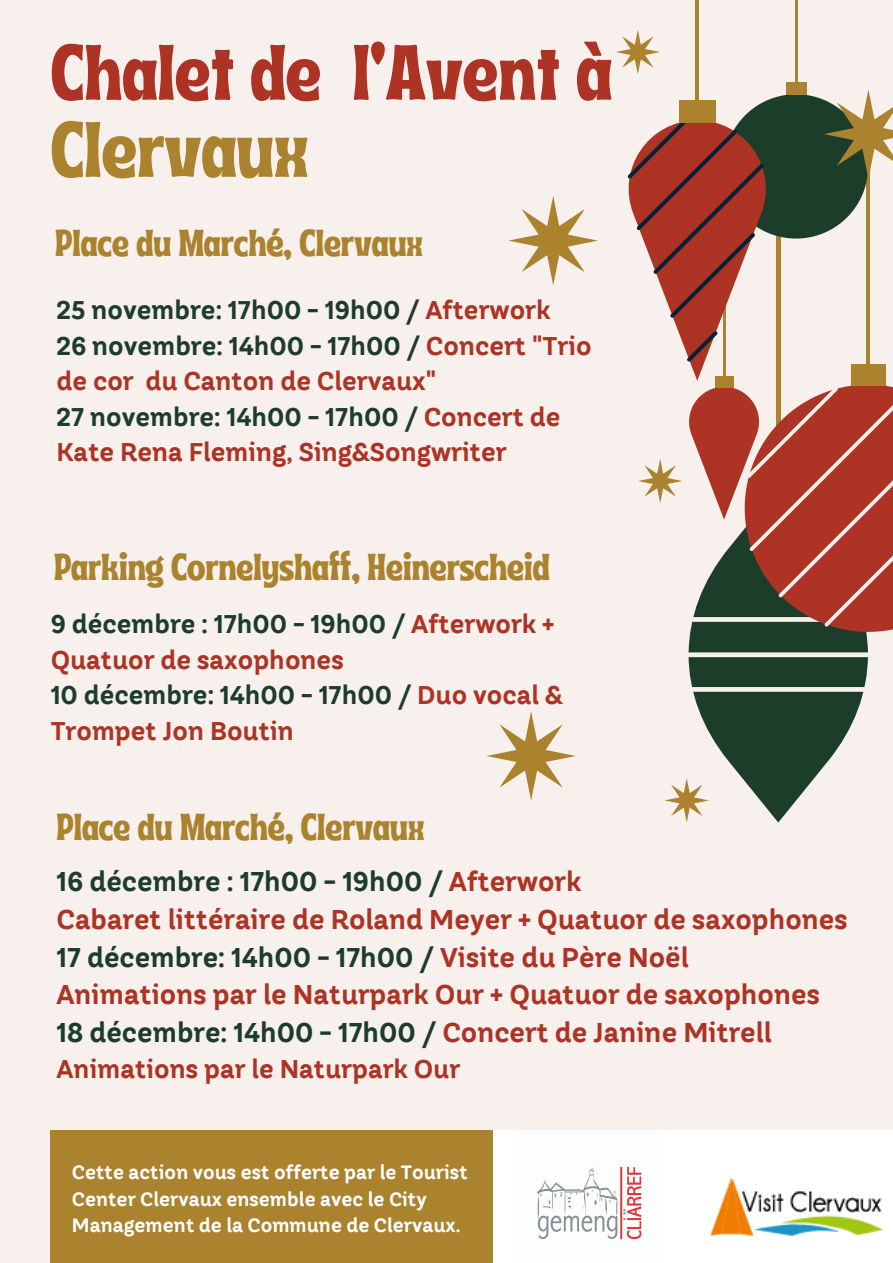
<style>
.page{position:relative;width:893px;height:1263px;background:#f8f0ec}
.page>*{position:absolute;margin:0;border:0;box-sizing:border-box;transform-origin:0 0}
.t1{font:78.3px "Ayr Tropika Island Int";color:#ad3324}
.t2{font:78.3px "Ayr Tropika Island Int";color:#ab822d}
.t3{font:37.5px "Ayr Tropika Island Int";color:#ab822d}
.t4{font:700 27px/37.7px "TT Hazelnuts";color:#ad3324}
.t5{font:700 25.5px/35.5px "TT Hazelnuts";color:#ad3324}
.t6{font:700 19.2px/26.5px "TT Hazelnuts";color:#fff}
.s1{color:#1c3d2a}
</style>
<div class="page">
<svg style="left:688px;top:632px;width:180px;height:190px;fill:#1c3d2a"></svg>
<div style="left:687px;top:652px;width:184px;height:5px;background:#f8f0ec;border-radius:2px"></div>
<div style="left:690px;top:687px;width:176px;height:5px;background:#f8f0ec;border-radius:2px"></div>
<div style="left:786px;top:82px;width:20px;height:13px;background:#ab822d"></div>
<hr style="left:795px;top:0;width:2px;height:90px;background:#ab822d">
<hr style="left:695px;top:0;width:4px;height:114px;background:#ab822d">
<svg style="left:508px;top:196px;width:90px;height:89px"></svg>
<svg style="left:486px;top:711px;width:90px;height:90px"></svg>
<svg style="left:627px;top:89px;width:266px;height:543px"></svg>
<svg style="left:616px;top:30px;width:44px;height:44px"></svg>
<svg style="left:665px;top:778px;width:44px;height:45px"></svg>
<div style="left:493px;top:1130px;width:400px;height:133px;background:#fff"></div>
<img style="left:537px;top:1166px;width:105px;height:74px">
<img style="left:709px;top:1178px;width:175px;height:58px">
<div style="left:51px;top:1130px;width:442px;height:133px;background:#ab822d"></div>
<h1 class="t1" style="left:51px;top:-2px;width:562px">Chalet de l'Avent à</h1>
<h1 class="t2" style="left:51px;top:75px;width:260px">Clervaux</h1>
<h2 class="t3" style="left:55px;top:207px;width:370px">Place du Marché, Clervaux</h2>
<p class="t5" style="left:56px;top:292px;width:537px"><span class="s1">25 novembre: 17h00 - 19h00 /</span> Afterwork<br><span class="s1">26 novembre: 14h00 - 17h00 /</span> Concert "Trio de cor du Canton de Clervaux"<br><span class="s1">27 novembre: 14h00 - 17h00 /</span> Concert de Kate Rena Fleming, Sing&amp;Songwriter</p>
<h2 class="t3" style="left:54px;top:531px;width:497px">Parking Cornelyshaff, Heinerscheid</h2>
<p class="t5" style="left:51px;top:606px;width:513px"><span class="s1">9 décembre : 17h00 - 19h00 /</span> Afterwork +<br>Quatuor de saxophones<br><span class="s1">10 décembre: 14h00 - 17h00 /</span> Duo vocal &amp;<br>Trompet Jon Boutin</p>
<h2 class="t3" style="left:57px;top:791px;width:370px">Place du Marché, Clervaux</h2>
<p class="t4" style="left:56px;top:862px;width:792px"><span class="s1">16 décembre : 17h00 - 19h00 /</span> Afterwork<br>Cabaret littéraire de Roland Meyer + Quatuor de saxophones <span class="s1">17 décembre: 14h00 - 17h00 /</span> Visite du Père Noël<br>Animations par le Naturpark Our + Quatuor de saxophones <span class="s1">18 décembre: 14h00 - 17h00 /</span> Concert de Janine Mitrell</p>
<p class="t5" style="left:56px;top:1051px;width:405px">Animations par le Naturpark Our</p>
<p class="t6" style="left:72px;top:1159px;width:397px">Cette action vous est offerte par le Tourist<br>Center Clervaux ensemble avec le City<br>Management de la Commune de Clervaux.</p>
</div>
